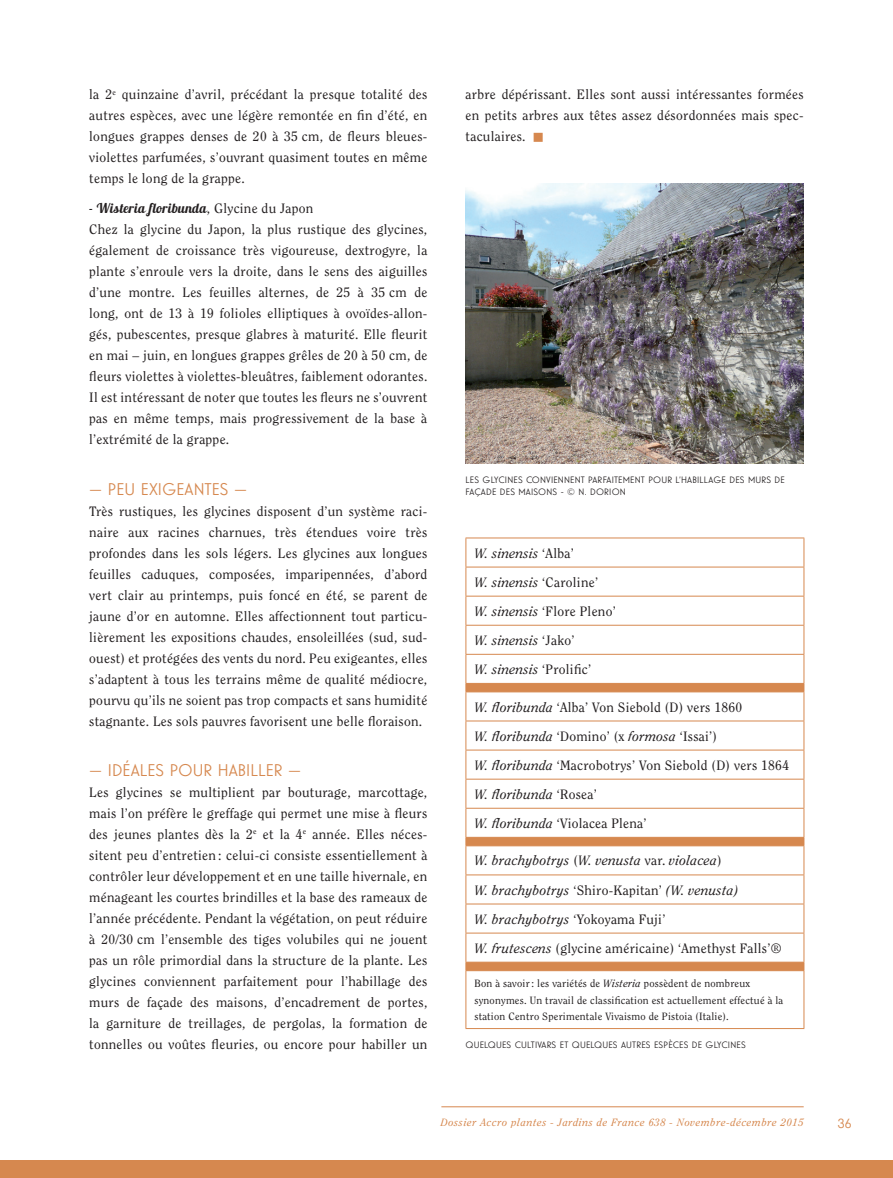
<style>
.page{position:relative;width:893px;height:1178px;background:#fff}
.page>*{position:absolute;margin:0;border:0;box-sizing:border-box;transform-origin:0 0}
.t1{font:16.5px "Guildford Pro";color:#d6884f}
.t2{font:13.5px/21px "Clearface Std";letter-spacing:.02em;color:#231f20;text-align:justify}
.t3{font:italic 13.5px/29.1px "Clearface Std";letter-spacing:.02em;color:#231f20}
.t4{font:13.5px "Lobster 1.3";letter-spacing:.02em;color:#231f20}
.t5{font:13.5px "Guildford Pro";color:#d6884f}
.t6{font:10.5px/16.5px "Clearface Std";letter-spacing:.02em;color:#231f20}
.t7{font:italic 10.5px "Clearface Std";letter-spacing:.06em;color:#d6884f}
.t8{font:9px/12px "Guildford Pro";letter-spacing:.02em;color:#231f20}
.s1{font-family:"Clearface Std"}
.s2{font-style:normal}
.s3{font-style:italic}
</style>
<div class="page">
<hr style="left:441px;top:1106px;width:363px;height:1px;background:#d6884f">
<div style="left:0;top:1160px;width:893px;height:18px;background:#d6884f"></div>
<img style="left:465px;top:184px;width:339px;height:280px">
<svg style="left:466px;top:684px;width:338px;height:286px"></svg>
<svg style="left:465px;top:539px;width:1px;height:431px"></svg>
<hr style="left:465px;top:971px;width:1px;height:57px;background:#d6884f">
<hr style="left:465px;top:538px;width:339px;height:1px;background:#d6884f">
<hr style="left:465px;top:567px;width:339px;height:1px;background:#d6884f">
<hr style="left:465px;top:596px;width:339px;height:1px;background:#d6884f">
<hr style="left:465px;top:625px;width:339px;height:1px;background:#d6884f">
<hr style="left:465px;top:654px;width:339px;height:1px;background:#d6884f">
<hr style="left:465px;top:683px;width:339px;height:1px;background:#d6884f">
<hr style="left:465px;top:691px;width:339px;height:1px;background:#d6884f">
<hr style="left:465px;top:720px;width:339px;height:1px;background:#d6884f">
<hr style="left:465px;top:750px;width:339px;height:1px;background:#d6884f">
<hr style="left:465px;top:779px;width:339px;height:1px;background:#d6884f">
<hr style="left:465px;top:808px;width:339px;height:1px;background:#d6884f">
<hr style="left:465px;top:837px;width:339px;height:1px;background:#d6884f">
<hr style="left:465px;top:845px;width:339px;height:1px;background:#d6884f">
<hr style="left:465px;top:874px;width:339px;height:1px;background:#d6884f">
<hr style="left:465px;top:903px;width:339px;height:1px;background:#d6884f">
<hr style="left:465px;top:933px;width:339px;height:1px;background:#d6884f">
<hr style="left:465px;top:962px;width:339px;height:1px;background:#d6884f">
<hr style="left:465px;top:970px;width:339px;height:1px;background:#d6884f">
<hr style="left:465px;top:1028px;width:339px;height:1px;background:#d6884f">
<svg style="left:804px;top:538px;width:1px;height:432px"></svg>
<hr style="left:804px;top:971px;width:1px;height:57px;background:#d6884f">
<p class="t2" style="left:89px;top:84px;width:340px">la 2<sup>e</sup> quinzaine d’avril, précédant la presque totalité des autres espèces, avec une légère remontée en fin d’été, en longues grappes denses de 20 à 35 cm, de fleurs bleues&shy;violettes parfumées, s’ouvrant quasiment toutes en même temps le long de la grappe.</p>
<p class="t4" style="left:89px;top:199px;width:226px">- Wisteria floribunda<span class="s1">, Glycine du Japon</span></p>
<p class="t2" style="left:89px;top:219px;width:340px">Chez la glycine du Japon, la plus rustique des glycines, également de croissance très vigoureuse, dextrogyre, la plante s’enroule vers la droite, dans le sens des aiguilles d’une montre. Les feuilles alternes, de 25 à 35 cm de long, ont de 13 à 19 folioles elliptiques à ovoïdes-allon&shy;gés, pubescentes, presque glabres à maturité. Elle fleurit en mai – juin, en longues grappes grêles de 20 à 50 cm, de fleurs violettes à violettes-bleuâtres, faiblement odorantes.<br>Il est intéressant de noter que toutes les fleurs ne s’ouvrent pas en même temps, mais progressivement de la base à l’extrémité de la grappe.</p>
<p class="t1" style="left:89px;top:478px;width:159px">— PEU EXIGEANTES —</p>
<p class="t2" style="left:89px;top:500px;width:340px">Très rustiques, les glycines disposent d’un système raci&shy;naire aux racines charnues, très étendues voire très profondes dans les sols légers. Les glycines aux longues feuilles caduques, composées, imparipennées, d’abord vert clair au printemps, puis foncé en été, se parent de jaune d’or en automne. Elles affectionnent tout particu&shy;lièrement les expositions chaudes, ensoleillées (sud, sud&shy;ouest) et protégées des vents du nord. Peu exigeantes, elles s’adaptent à tous les terrains même de qualité médiocre, pourvu qu’ils ne soient pas trop compacts et sans humidité stagnante. Les sols pauvres favorisent une belle floraison.</p>
<p class="t1" style="left:89px;top:759px;width:213px">— ID ÉALES POUR HABILLER —</p>
<p class="t2" style="left:89px;top:781px;width:340px">Les glycines se multiplient par bouturage, marcottage, mais l’on préfère le greffage qui permet une mise à fleurs des jeunes plantes dès la 2<sup>e</sup> et la 4<sup>e</sup> année. Elles néces&shy;sitent peu d’entretien : celui-ci consiste essentiellement à contrôler leur développement et en une taille hivernale, en ménageant les courtes brindilles et la base des rameaux de l’année précédente. Pendant la végétation, on peut réduire à 20/30 cm l’ensemble des tiges volubiles qui ne jouent pas un rôle primordial dans la structure de la plante. Les glycines conviennent parfaitement pour l’habillage des murs de façade des maisons, d’encadrement de portes, la garniture de treillages, de pergolas, la formation de tonnelles ou voûtes fleuries, ou encore pour habiller un</p>
<p class="t2" style="left:466px;top:84px;width:340px">arbre dépérissant. Elles sont aussi intéressantes formées en petits arbres aux têtes assez désordonnées mais spec&shy;taculaires.</p>
<p class="t8" style="left:465px;top:474px;width:321px">LES GLYCINES CONVIENNENT PARFAITEMENT POUR L’HABILLAGE DES MURS DE<br>FAÇADE DES MAISONS - © N . DORION</p>
<p class="t3" style="left:474px;top:538px;width:143px">W. sinensis <span class="s2">‘Alba’<br></span>W. sinensis <span class="s2">‘Caroline’<br></span>W. sinensis <span class="s2">‘Flore Pleno’<br></span>W. sinensis <span class="s2">‘Jako’<br></span>W. sinensis <span class="s2">‘Prolific’</span></p>
<p class="t2" style="left:474px;top:692px;width:316px;line-height:29.1px;text-align:left"><span class="s3">W. floribunda</span> ‘Alba’ Von Siebold (D) vers 1860<br><span class="s3">W. floribunda</span> ‘Domino’ (x <span class="s3">formosa</span> ‘Issai’)<br><span class="s3">W. floribunda</span> ‘Macrobotrys’ Von Siebold (D) vers 1864<br><span class="s3">W. floribunda</span> ‘Rosea’<br><span class="s3">W. floribunda</span> ‘Violacea Plena’</p>
<p class="t3" style="left:474px;top:846px;width:309px">W. brachybotrys <span class="s2">(</span>W. venusta <span class="s2">var.</span> violacea<span class="s2">)<br></span>W. brachybotrys <span class="s2">‘Shiro-Kapitan’</span> (W. venusta)<br>W. brachybotrys <span class="s2">‘Yokoyama Fuji’<br></span>W. frutescens <span class="s2">(glycine américaine) ‘Amethyst Falls’®</span></p>
<p class="t6" style="left:474px;top:975px;width:310px">Bon à savoir: les variétés de <span class="s3">Wisteria</span> possèdent de nombreux synonymes. Un travail de classification est actuellement effectué à la station Centro Sperimentale Vivaismo de Pistoia (Italie).</p>
<p class="t8" style="left:465px;top:1039px;width:282px">QUELQ UES CULTIVARS ET QUELQ UES AUTRES ESPÈCES D E GLYCINES</p>
<p class="t7" style="left:441px;top:1116px;width:364px">Dossier Accro plantes - Jardins de France 638 - Novembre-décembre 2015</p>
<p class="t5" style="left:838px;top:1114px;width:15px">36</p>
</div>
